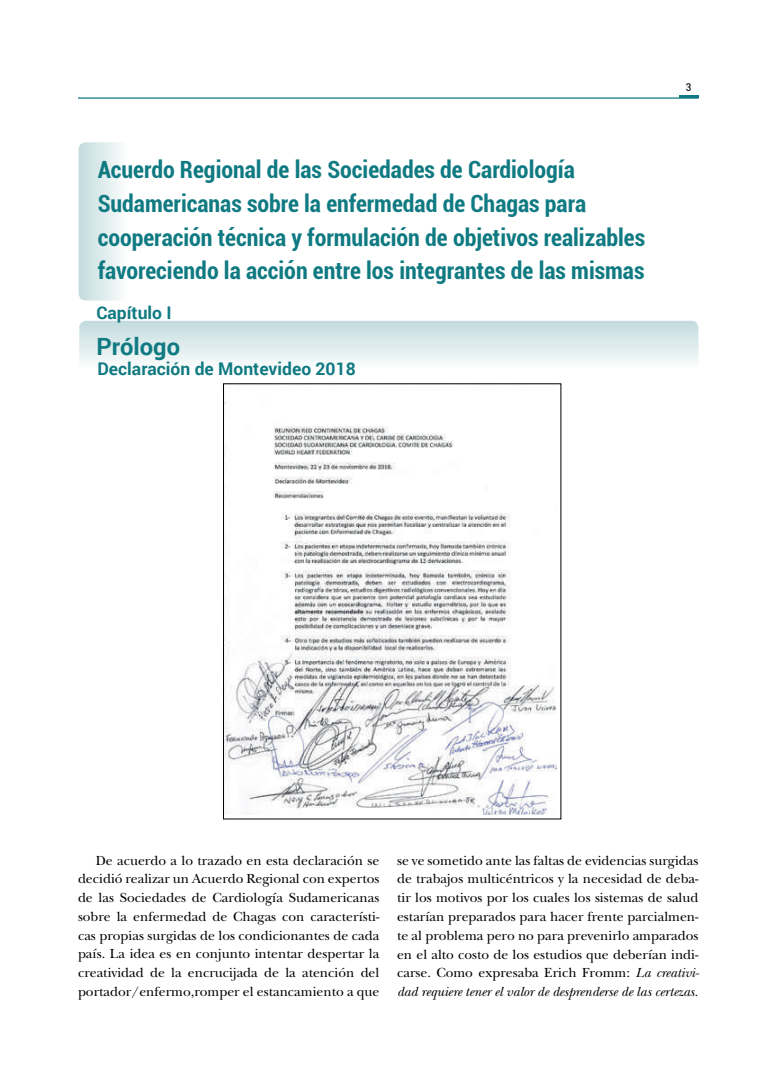
<style>
.page{position:relative;width:780px;height:1088px;background:#fff}
.page>*{position:absolute;margin:0;border:0;box-sizing:border-box;transform-origin:0 0}
.t1{font:700 condensed 23.75px/33.8px "Roboto";color:#107a82}
.t2{font:700 23.75px "Roboto";color:#107a82}
.t3{font:700 17.5px "Roboto";color:#107a82}
.t4{font:13.75px/18.8px "New Baskerville Std";color:#000001;text-align:justify}
.t5{font:condensed 10.75px "Roboto";color:#000001}
.s1{font-style:italic}
</style>
<div class="page">
<hr style="left:78px;top:97px;width:620px;height:2px;background:#107a82">
<hr style="left:678px;top:95px;width:20px;height:2px;background:#107a82">
<svg style="left:79px;top:142px;width:41px;height:158px;background:#dbe9ea"></svg>
<svg style="left:79px;top:321px;width:619px;height:41px;background:#dae9ea"></svg>
<img style="left:223px;top:383px;width:333px;height:431px">
<h1 class="t1" style="left:98px;top:152px;width:549px">Acuerdo Regional de las Sociedades de Cardiología Sudamericanas sobre la enfermedad de Chagas para cooperación técnica y formulación de objetivos realizables favoreciendo la acción entre los integrantes de las mismas</h1>
<p class="t3" style="left:96px;top:300px;width:77px">Capítulo I</p>
<h1 class="t2" style="left:96px;top:330px;width:85px">Prólogo</h1>
<p class="t3" style="left:97px;top:356px;width:260px">Declaración de Montevideo 2018</p>
<p class="t5" style="left:685px;top:80px;width:7px">3</p>
<p class="t4" style="left:78px;top:851px;width:303px;text-indent:18px">De acuerdo a lo trazado en esta declaración se decidió realizar un Acuerdo Regional con expertos de las Sociedades de Cardiología Sudamericanas sobre la enfermedad de Chagas con característi&shy;cas propias surgidas de los condicionantes de cada país. La idea es en conjunto intentar despertar la creatividad de la encrucijada de la atención del portador/enfermo,romper el estancamiento a que</p>
<p class="t4" style="left:397px;top:851px;width:303px">se ve sometido ante las faltas de evidencias surgidas de trabajos multicéntricos y la necesidad de deba&shy;tir los motivos por los cuales los sistemas de salud estarían preparados para hacer frente parcialmen&shy;te al problema pero no para prevenirlo amparados en el alto costo de los estudios que deberían indi&shy;carse. Como expresaba Erich Fromm: <span class="s1">La creativi&shy;dad requiere tener el valor de desprenderse de las certezas.</span></p>
</div>
